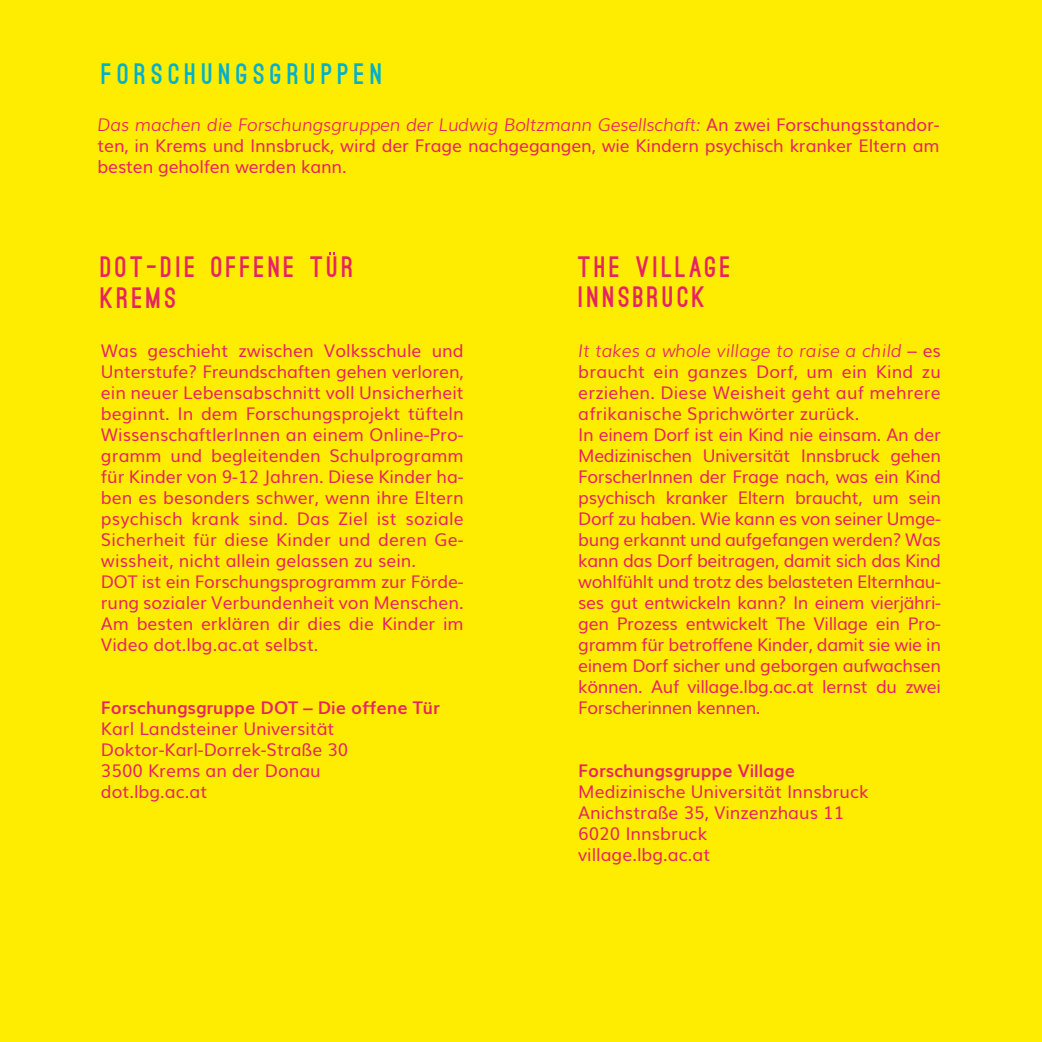
<style>
.page{position:relative;width:1042px;height:1042px;background:#ffed00}
.page>*{position:absolute;margin:0;border:0;box-sizing:border-box;transform-origin:0 0}
.t1{font:900 28px/31.5px "Ostrich Sans";letter-spacing:.13em;color:#e72463}
.t2{font:900 28px "Ostrich Sans";letter-spacing:.2em;color:#00b0cc}
.t3{font:17.5px/21px "Muli";color:#e72463;text-align:justify}
.t4{font:700 17.5px "Muli";color:#e72463}
.s1{font-weight:300;font-style:italic}
</style>
<div class="page">
<svg style="left:329px;top:252px;width:6px;height:3px"></svg>
<p class="t2" style="left:102px;top:63px;width:282px">FORSCHUNGSGRUPPEN</p>
<p class="t3" style="left:98px;top:113px;width:843px"><span class="s1">Das machen die Forschungsgruppen der Ludwig Boltzmann Gesellschaft:</span> An zwei Forschungsstandor&shy;ten, in Krems und Innsbruck, wird der Frage nachgegangen, wie Kindern psychisch kranker Eltern am besten geholfen werden kann.</p>
<p class="t1" style="left:101px;top:252px;width:254px">DOT-DIE OFFENE TUR<br>KREMS</p>
<p class="t3" style="left:101px;top:339px;width:364px">Was geschieht zwischen Volksschule und Unterstufe? Freundschaften gehen verloren, ein neuer Lebensabschnitt voll Unsicherheit beginnt. In dem Forschungsprojekt tüfteln WissenschaftlerInnen an einem Online-Pro&shy;gramm und begleitenden Schulprogramm für Kinder von 9-12 Jahren. Diese Kinder ha&shy;ben es besonders schwer, wenn ihre Eltern psychisch krank sind. Das Ziel ist soziale Sicherheit für diese Kinder und deren Ge&shy;wissheit, nicht allein gelassen zu sein.</p>
<p class="t3" style="left:101px;top:570px;width:364px">DOT ist ein Forschungsprogramm zur Förde&shy;rung sozialer Verbundenheit von Menschen.<br>Am besten erklären dir dies die Kinder im Video dot.lbg.ac.at selbst.</p>
<p class="t4" style="left:101px;top:694px;width:340px">Forschungsgruppe DOT – Die offene Tür</p>
<p class="t3" style="left:101px;top:717px;width:235px">Karl Landsteiner Universität</p>
<p class="t3" style="left:101px;top:738px;width:249px">Doktor-Karl-Dorrek-Straße 30</p>
<p class="t3" style="left:101px;top:759px;width:221px">3500 Krems an der Donau</p>
<p class="t3" style="left:101px;top:780px;width:108px">dot.lbg.ac.at</p>
<p class="t1" style="left:578px;top:252px;width:154px">THE VILLAGE</p>
<p class="t1" style="left:578px;top:282px;width:128px">INNSBRUCK</p>
<p class="t3" style="left:578px;top:339px;width:364px"><span class="s1">It takes a whole village to raise a child</span> – es braucht ein ganzes Dorf, um ein Kind zu erziehen. Diese Weisheit geht auf mehrere afrikanische Sprichwörter zurück.</p>
<p class="t3" style="left:578px;top:423px;width:364px">In einem Dorf ist ein Kind nie einsam. An der Medizinischen Universität Innsbruck gehen ForscherInnen der Frage nach, was ein Kind psychisch kranker Eltern braucht, um sein Dorf zu haben. Wie kann es von seiner Umge&shy;bung erkannt und aufgefangen werden? Was kann das Dorf beitragen, damit sich das Kind wohlfühlt und trotz des belasteten Elternhau&shy;ses gut entwickeln kann? In einem vierjähri&shy;gen Prozess entwickelt The Village ein Pro&shy;gramm für betroffene Kinder, damit sie wie in einem Dorf sicher und geborgen aufwachsen können. Auf village.lbg.ac.at lernst du zwei Forscherinnen kennen.</p>
<p class="t4" style="left:578px;top:757px;width:218px">Forschungsgruppe Village</p>
<p class="t3" style="left:578px;top:780px;width:292px">Medizinische Universität Innsbruck</p>
<p class="t3" style="left:578px;top:801px;width:267px">Anichstraße 35, Vinzenzhaus 11</p>
<p class="t3" style="left:578px;top:822px;width:130px">6020 Innsbruck</p>
<p class="t3" style="left:578px;top:843px;width:134px">village.lbg.ac.at</p>
</div>
